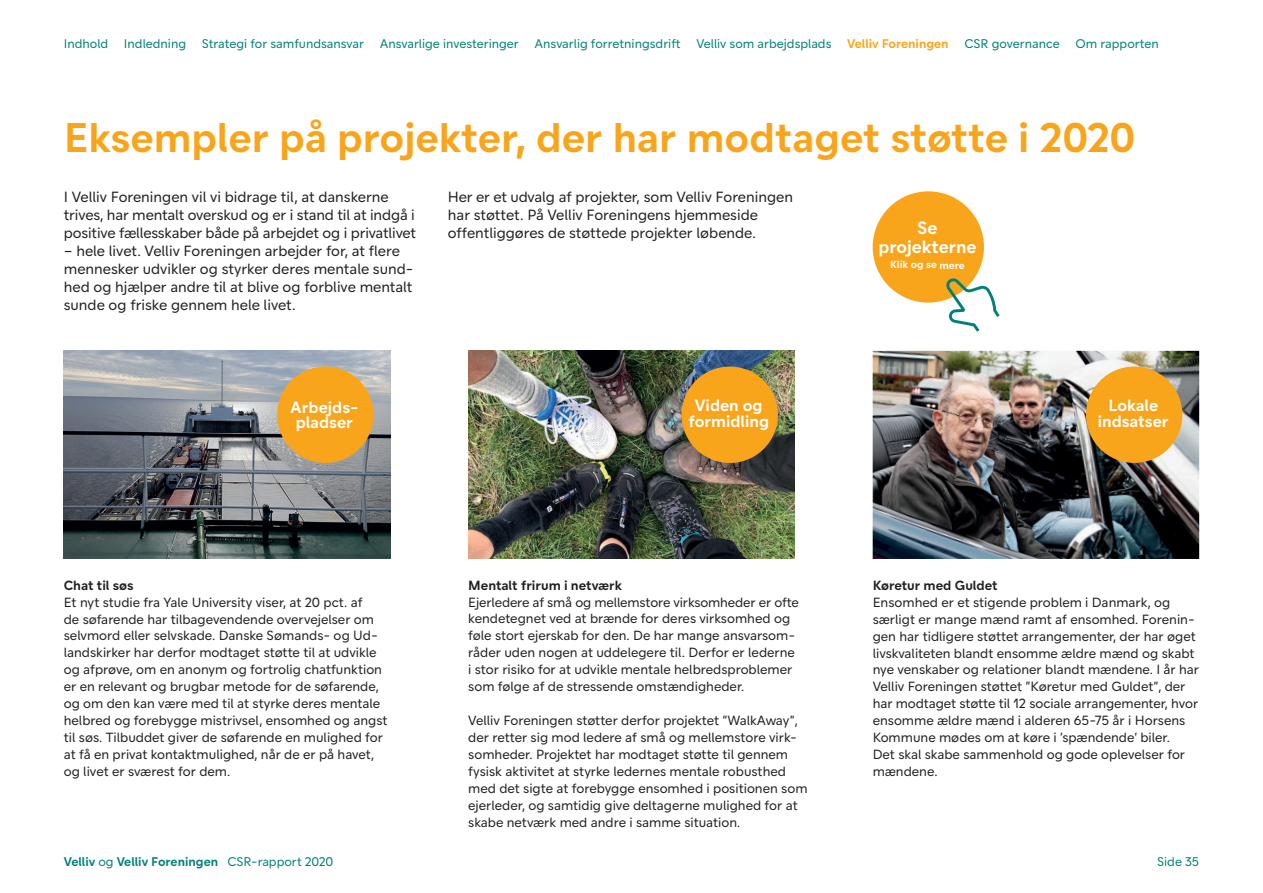
<style>
.page{position:relative;width:1263px;height:893px;background:#fff}
.page>*{position:absolute;margin:0;border:0;box-sizing:border-box;transform-origin:0 0}
.t1{font:700 42px "Velliv";color:#f9a51b}
.t2{font:700 18px/19.8px "Velliv";color:#fff;text-align:center}
.t3{font:700 16.5px/15.6px "Velliv";color:#fff;text-align:center}
.t4{font:15px/18px "Velliv";color:#231f20}
.t5{font:13.5px/17px "Velliv";color:#231f20}
.t6{font:700 13.5px "Velliv";color:#231f20}
.t7{font:12.75px "Velliv";color:#008177}
.t8{font:700 12.75px "Velliv";color:#008177}
.t9{font:700 10.5px "Velliv";color:#fff}
.s1{font-weight:700;color:#f9a51b}
.s2{font-weight:400}
</style>
<div class="page">
<img style="left:468px;top:351px;width:327px;height:208px">
<img style="left:64px;top:351px;width:326px;height:208px">
<img style="left:873px;top:351px;width:326px;height:208px">
<div style="left:1086px;top:367px;width:96px;height:96px;background:#f9a51b;border-radius:50%"></div>
<div style="left:681px;top:367px;width:97px;height:96px;background:#f9a51b;border-radius:50%"></div>
<div style="left:277px;top:367px;width:96px;height:96px;background:#f9a51b;border-radius:50%"></div>
<div style="left:873px;top:191px;width:111px;height:112px;background:#f9a51b;border-radius:50%"></div>
<svg style="left:946px;top:278px;width:54px;height:54px"></svg>
<p class="t7" style="left:64px;top:34px;width:1097px">Indhold Indledning Strategi for samfundsansvar Ansvarlige investeringer Ansvarlig forretningsdrift Velliv som arbejdsplads <span class="s1">Velliv Foreningen</span> CSR governance Om rapporten</p>
<h1 class="t1" style="left:64px;top:104px;width:1073px">Eksempler på projekter, der har modtaget støtte i 2020</h1>
<p class="t4" style="left:64px;top:188px;width:354px">I Velliv Foreningen vil vi bidrage til, at danskerne trives, har mentalt overskud og er i stand til at indgå i positive fællesskaber både på arbejdet og i privatlivet</p>
<p class="t4" style="left:64px;top:242px;width:351px">– hele livet. Velliv Foreningen arbejder for, at flere mennesker udvikler og styrker deres mentale sund&shy;hed og hjælper andre til at blive og forblive mentalt sunde og friske gennem hele livet.</p>
<p class="t4" style="left:448px;top:188px;width:347px">Her er et udvalg af projekter, som Velliv Foreningen har støttet. På Velliv Foreningens hjemmeside offentliggøres de støttede projekter løbende.</p>
<p class="t3" style="left:290px;top:399px;width:67px">Arbejds&shy;pladser</p>
<p class="t3" style="left:688px;top:397px;width:82px">Viden og formidling</p>
<p class="t6" style="left:64px;top:574px;width:71px">Chat til søs</p>
<p class="t5" style="left:64px;top:593px;width:325px">Et nyt studie fra Yale University viser, at 20 pct. af<br>de søfarende har tilbagevendende overvejelser om selvmord eller selvskade. Danske Sømands- og Ud&shy;landskirker har derfor modtaget støtte til at udvikle og afprøve, om en anonym og fortrolig chatfunktion er en relevant og brugbar metode for de søfarende, og om den kan være med til at styrke deres mentale helbred og forebygge mistrivsel, ensomhed og angst til søs. Tilbuddet giver de søfarende en mulighed for at få en privat kontaktmulighed, når de er på havet, og livet er sværest for dem.</p>
<p class="t6" style="left:468px;top:574px;width:155px">Mentalt frirum i netværk</p>
<p class="t5" style="left:468px;top:593px;width:332px">Ejerledere af små og mellemstore virksomheder er ofte kendetegnet ved at brænde for deres virksomhed og føle stort ejerskab for den. De har mange ansvarsom&shy;råder uden nogen at uddelegere til. Derfor er lederne i stor risiko for at udvikle mentale helbredsproblemer som følge af de stressende omstændigheder.</p>
<p class="t5" style="left:468px;top:712px;width:341px">Velliv Foreningen støtter derfor projektet ”WalkAway”, der retter sig mod ledere af små og mellemstore virk&shy;somheder. Projektet har modtaget støtte til gennem fysisk aktivitet at styrke ledernes mentale robusthed med det sigte at forebygge ensomhed i positionen som ejerleder, og samtidig give deltagerne mulighed for at skabe netværk med andre i samme situation.</p>
<h2 class="t2" style="left:878px;top:217px;width:100px">Se projekterne</h2>
<p class="t9" style="left:890px;top:256px;width:76px">Klik og se mere</p>
<p class="t3" style="left:1098px;top:397px;width:72px">Lokale indsatser</p>
<p class="t6" style="left:873px;top:574px;width:126px">Køretur med Guldet</p>
<p class="t5" style="left:873px;top:593px;width:328px">Ensomhed er et stigende problem i Danmark, og særligt er mange mænd ramt af ensomhed. Forenin&shy;gen har tidligere støttet arrangementer, der har øget livskvaliteten blandt ensomme ældre mænd og skabt nye venskaber og relationer blandt mændene. I år har Velliv Foreningen støttet ”Køretur med Guldet”, der har modtaget støtte til 12 sociale arrangementer, hvor ensomme ældre mænd i alderen 65-75 år i Horsens Kommune mødes om at køre i ’spændende’ biler.<br>Det skal skabe sammenhold og gode oplevelser for mændene.</p>
<p class="t8" style="left:64px;top:851px;width:271px">Velliv <span class="s2">og</span> Velliv Foreningen <span class="s2">CSR-rapport 2020</span></p>
<p class="t7" style="left:1157px;top:851px;width:44px">Side 35</p>
</div>
